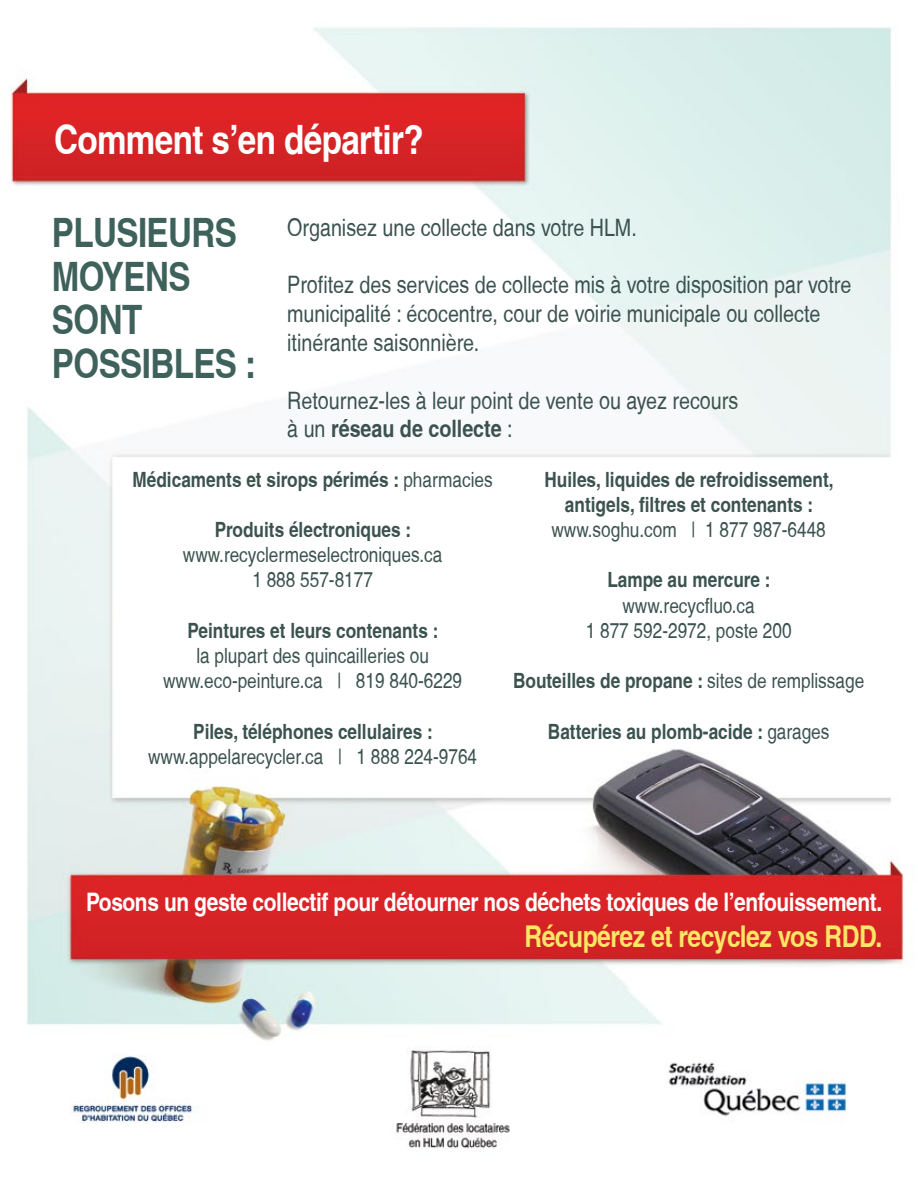
<style>
.page{position:relative;width:918px;height:1188px;background:#fff}
.page>*{position:absolute;margin:0;border:0;box-sizing:border-box;transform-origin:0 0}
.t1{font:700 condensed 40.5px/43.5px "Helvetica";letter-spacing:-.015em;color:#3e615b}
.t2{font:700 condensed 40.5px "Helvetica";letter-spacing:-.015em;color:#fff}
.t3{font:700 condensed 30px "Helvetica";letter-spacing:-.015em;color:#fde665}
.t4{font:700 condensed 25.5px "Helvetica";letter-spacing:-.015em;color:#fff}
.t5{font:condensed 24px/28.8px "Helvetica";color:#3b524e}
.t6{font:700 condensed 21px/25.2px "Helvetica";color:#3b524e;text-align:center}
.t7{font:condensed 21px/25.2px "Helvetica";color:#3b524e;text-align:center}
.s1{font-weight:700}
.s2{font-weight:400}
</style>
<div class="page">
<img style="left:11px;top:27px;width:894px;height:1122px">
<h1 class="t2" style="left:54px;top:115px;width:371px">Comment s’en départir?</h1>
<h1 class="t1" style="left:52px;top:211px;width:206px">PLUSIEURS<br>MOYENS<br>SONT<br>POSSIBLES :</h1>
<p class="t5" style="left:287px;top:213px;width:351px">Organisez une collecte dans votre HLM.</p>
<p class="t5" style="left:287px;top:271px;width:566px">Profitez des services de collecte mis à votre disposition par votre municipalité : écocentre, cour de voirie municipale ou collecte itinérante saisonnière.</p>
<p class="t5" style="left:287px;top:386px;width:452px">Retournez-les à leur point de vente ou ayez recours à un <span class="s1">réseau de collecte</span> :</p>
<p class="t6" style="left:133px;top:466px;width:362px">Médicaments et sirops périmés : <span class="s2">pharmacies</span></p>
<p class="t6" style="left:215px;top:517px;width:198px">Produits électroniques :</p>
<p class="t7" style="left:183px;top:542px;width:261px">www.recyclermeselectroniques.ca<br>1 888 557-8177</p>
<p class="t6" style="left:188px;top:617px;width:252px">Peintures et leurs contenants :</p>
<p class="t7" style="left:163px;top:643px;width:301px">la plupart des quincailleries ou www.eco-peinture.ca | 819 840-6229</p>
<p class="t6" style="left:193px;top:718px;width:241px">Piles, téléphones cellulaires :</p>
<p class="t7" style="left:148px;top:744px;width:331px">www.appelarecycler.ca | 1 888 224-9764</p>
<p class="t6" style="left:545px;top:466px;width:290px">Huiles, liquides de refroidissement, antigels, filtres et contenants :</p>
<p class="t7" style="left:552px;top:517px;width:276px">www.soghu.com | 1 877 987-6448</p>
<p class="t6" style="left:607px;top:567px;width:165px">Lampe au mercure :</p>
<p class="t7" style="left:586px;top:593px;width:207px">www.recycfluo.ca<br>1 877 592-2972, poste 200</p>
<p class="t6" style="left:513px;top:668px;width:353px">Bouteilles de propane : <span class="s2">sites de remplissage</span></p>
<p class="t6" style="left:548px;top:718px;width:283px">Batteries au plomb-acide : <span class="s2">garages</span></p>
<p class="t4" style="left:86px;top:886px;width:798px">Posons un geste collectif pour détourner nos déchets toxiques de l’enfouissement.</p>
<h2 class="t3" style="left:524px;top:918px;width:360px">Récupérez et recyclez vos RDD.</h2>
</div>
